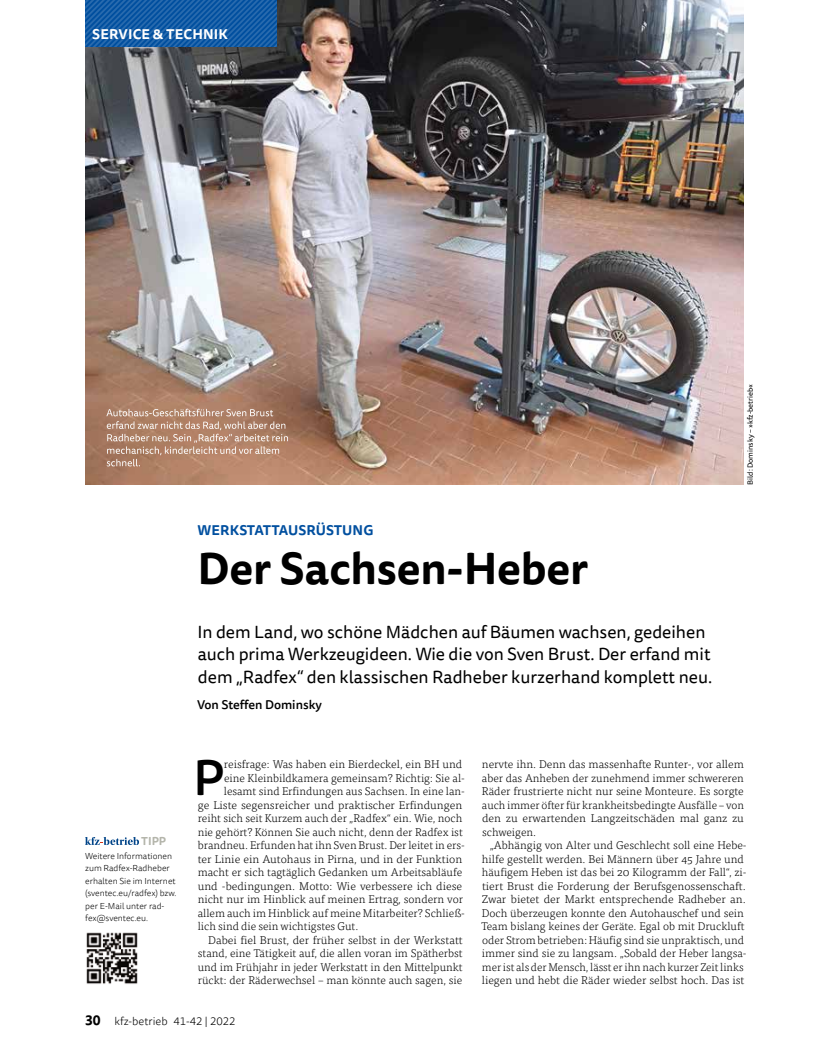
<style>
.page{position:relative;width:815px;height:1053px;background:#fff}
.page>*{position:absolute;margin:0;border:0;box-sizing:border-box;transform-origin:0 0}
.t1{font:500 49.5px "Tisa Sans Pro";color:#000}
.t2{font:700 43.75px "Tisa Sans Pro";letter-spacing:-.005em;color:#000}
.t3{font:17.5px/22.5px "Tisa Sans Pro";color:#000}
.t4{font:700 13.75px "Tisa Sans Pro";letter-spacing:.01em;color:#004f9f}
.t5{font:700 13.75px "Tisa Sans Pro";letter-spacing:.01em;color:#fff}
.t6{font:500 12.5px "Tisa Sans Pro";color:#000}
.t7{font:300 11.25px/13.5px "Tisa Pro";color:#000;text-align:justify}
.t8{font:300 11.25px "Tisa Sans Pro";color:#000}
.t9{font:700 11.25px "Tisa Sans Pro";color:#b4b5ab}
.t10{font:300 8.75px/12.5px "Tisa Sans Pro";color:#000}
.t11{font:7.5px "Tisa Sans Pro";color:#000}
.s1{font-weight:700;font-size:13.75px}
</style>
<div class="page">
<img style="left:85px;top:0;width:659px;height:484px">
<svg style="left:99px;top:398px;width:206px;height:75px;background:#b48972"></svg>
<svg style="left:85px;top:837px;width:54px;height:8px"></svg>
<img style="left:86px;top:932px;width:52px;height:52px">
<svg style="left:85px;top:0;width:191px;height:46px;background:#135ca6"></svg>
<p class="t5" style="left:92px;top:24px;width:137px">SERVICE &amp; TECHNIK</p>
<p class="t4" style="left:197px;top:520px;width:177px">WERKSTATTAUSRÜSTUNG</p>
<h2 class="t2" style="left:197px;top:536px;width:392px">Der Sachsen-Heber</h2>
<h3 class="t3" style="left:197px;top:620px;width:516px">In dem Land, wo schöne Mädchen auf Bäumen wachsen, gedeihen auch prima Werkzeugideen. Wie die von Sven Brust. Der erfand mit dem „Radfex“ den klassischen Radheber kurzerhand komplett neu.</h3>
<p class="t6" style="left:197px;top:696px;width:126px">Von Steffen Dominsky</p>
<p class="t11" style="left:745px;top:484px;width:102px;rotate:-90deg">Bild: Dominsky – »kfz-betrieb«</p>
<p class="t9" style="left:141px;top:832px;width:26px">TIPP</p>
<p class="t10" style="left:85px;top:849px;width:93px">Weitere Informationen zum Radfex-Radheber erhalten Sie im Internet (sventec.eu/radfex) bzw. per E-Mail unter rad&shy;fex@sventec.eu.</p>
<h1 class="t1" style="left:193px;top:743px;width:32px">P</h1>
<p class="t7" style="left:224px;top:757px;width:240px">reisfrage: Was haben ein Bierdeckel, ein BH und</p>
<p class="t7" style="left:224px;top:770px;width:242px">eine Kleinbildkamera gemeinsam? Richtig: Sie al-</p>
<p class="t7" style="left:224px;top:784px;width:243px">lesamt sind Erfindungen aus Sachsen. In eine lan-</p>
<p class="t7" style="left:198px;top:797px;width:266px">ge Liste segensreicher und praktischer Erfindungen</p>
<p class="t7" style="left:198px;top:811px;width:266px">reiht sich seit Kurzem auch der „Radfex“ ein. Wie, noch</p>
<p class="t7" style="left:198px;top:824px;width:267px">nie gehört? Können Sie auch nicht, denn der Radfex ist</p>
<p class="t7" style="left:198px;top:838px;width:269px">brandneu. Erfunden hat ihn Sven Brust. Der leitet in ers-</p>
<p class="t7" style="left:198px;top:851px;width:266px">ter Linie ein Autohaus in Pirna, und in der Funktion</p>
<p class="t7" style="left:198px;top:865px;width:266px">macht er sich tagtäglich Gedanken um Arbeitsabläufe</p>
<p class="t7" style="left:198px;top:878px;width:266px">und -bedingungen. Motto: Wie verbessere ich diese</p>
<p class="t7" style="left:198px;top:892px;width:267px">nicht nur im Hinblick auf meinen Ertrag, sondern vor</p>
<p class="t7" style="left:198px;top:905px;width:269px">allem auch im Hinblick auf meine Mitarbeiter? Schließ-</p>
<p class="t7" style="left:198px;top:919px;width:162px">lich sind die sein wichtigstes Gut.</p>
<p class="t7" style="left:208px;top:932px;width:256px">Dabei fiel Brust, der früher selbst in der Werkstatt</p>
<p class="t7" style="left:198px;top:946px;width:266px">stand, eine Tätigkeit auf, die allen voran im Spätherbst</p>
<p class="t7" style="left:198px;top:959px;width:267px">und im Frühjahr in jeder Werkstatt in den Mittelpunkt</p>
<p class="t7" style="left:198px;top:973px;width:266px">rückt: der Räderwechsel – man könnte auch sagen, sie</p>
<p class="t8" style="left:85px;top:1013px;width:152px"><span class="s1">30</span> kfz-betrieb 41-42 | 2022</p>
<p class="t7" style="left:482px;top:757px;width:264px">nervte ihn. Denn das massenhafte Runter-, vor allem aber das Anheben der zunehmend immer schwereren Räder frustrierte nicht nur seine Monteure. Es sorgte auch immer öfter für krankheitsbedingte Ausfälle – von den zu erwartenden Langzeitschäden mal ganz zu schweigen.</p>
<p class="t7" style="left:481px;top:838px;width:267px;text-align:left;text-indent:8px">„Abhängig von Alter und Geschlecht soll eine Hebe&shy;hilfe gestellt werden. Bei Männern über 45 Jahre und häufigem Heben ist das bei 20 Kilogramm der Fall“, zi&shy;tiert Brust die Forderung der Berufsgenossenschaft.<br>Zwar bietet der Markt entsprechende Radheber an.<br>Doch überzeugen konnte den Autohauschef und sein Team bislang keines der Geräte. Egal ob mit Druckluft oder Strom betrieben: Häufig sind sie unpraktisch, und immer sind sie zu langsam. „Sobald der Heber langsa&shy;mer ist als der Mensch, lässt er ihn nach kurzer Zeit links liegen und hebt die Räder wieder selbst hoch. Das ist</p>
</div>
